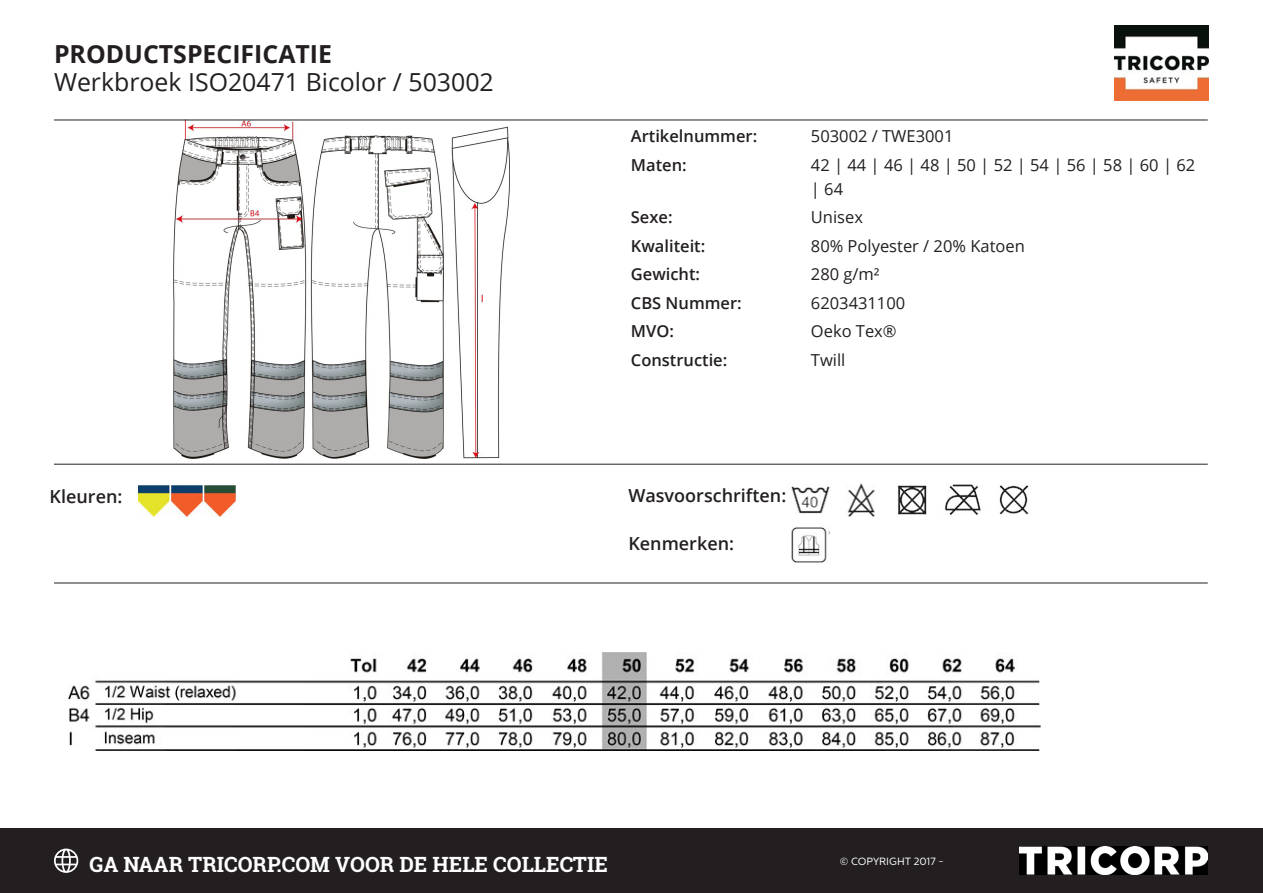
<style>
.page{position:relative;width:1263px;height:893px;background:#fff}
.page>*{position:absolute;margin:0;border:0;box-sizing:border-box;transform-origin:0 0}
.t1{font:24.9px "Open Sans";color:#231f20}
.t2{font:700 24.9px "Open Sans";color:#231f20}
.t3{font:700 21px "Roboto Slab";color:#fff}
.t4{font:600 18px "Open Sans";color:#231f20}
.Kenmerk{font:16.5px/24px "Open Sans";color:#231f20}
.Kenmerk-2{font:600 16.5px "Open Sans";color:#231f20}
.t5{font:10.5px "Centrale Sans";color:#fff}
</style>
<div class="page">
<img style="left:1114px;top:26px;width:95px;height:74px">
<img style="left:174px;top:121px;width:335px;height:338px">
<img style="left:896px;top:485px;width:31px;height:30px">
<img style="left:787px;top:486px;width:43px;height:28px">
<img style="left:847px;top:484px;width:28px;height:33px">
<img style="left:997px;top:485px;width:32px;height:30px">
<img style="left:944px;top:484px;width:37px;height:31px">
<img style="left:791px;top:527px;width:39px;height:36px">
<img style="left:138px;top:486px;width:31px;height:31px">
<img style="left:171px;top:486px;width:31px;height:31px">
<img style="left:204px;top:486px;width:31px;height:31px">
<hr style="left:54px;top:120px;width:1154px;height:1px;background:#231f20">
<hr style="left:54px;top:464px;width:1154px;height:1px;background:#231f20">
<div style="left:0;top:828px;width:1263px;height:65px;background:#231f20"></div>
<svg style="left:54px;top:849px;width:24px;height:24px"></svg>
<img style="left:1020px;top:847px;width:188px;height:28px">
<hr style="left:54px;top:583px;width:1154px;height:1px;background:#231f20">
<img style="left:68px;top:652px;width:972px;height:98px">
<p class="t2" style="left:54px;top:36px;width:280px">PRODUCTSPECIFICATIE</p>
<p class="t1" style="left:54px;top:65px;width:441px">Werkbroek ISO20471 Bicolor / 503002</p>
<p class="t4" style="left:50px;top:484px;width:74px">Kleuren:</p>
<p class="Kenmerk-2" style="left:631px;top:125px;width:128px">Artikelnummer:</p>
<p class="Kenmerk" style="left:811px;top:124px;width:144px">503002 / TWE3001</p>
<p class="Kenmerk-2" style="left:631px;top:154px;width:57px">Maten:</p>
<p class="Kenmerk" style="left:811px;top:152px;width:386px">42 | 44 | 46 | 48 | 50 | 52 | 54 | 56 | 58 | 60 | 62 | 64</p>
<p class="Kenmerk-2" style="left:631px;top:206px;width:43px">Sexe:</p>
<p class="Kenmerk" style="left:811px;top:205px;width:54px">Unisex</p>
<p class="Kenmerk-2" style="left:631px;top:235px;width:76px">Kwaliteit:</p>
<p class="Kenmerk" style="left:811px;top:233px;width:215px">80% Polyester / 20% Katoen</p>
<p class="Kenmerk-2" style="left:631px;top:263px;width:71px">Gewicht:</p>
<p class="Kenmerk" style="left:811px;top:262px;width:70px">280 g/m²</p>
<p class="Kenmerk-2" style="left:631px;top:292px;width:112px">CBS Nummer:</p>
<p class="Kenmerk" style="left:811px;top:290px;width:96px">6203431100</p>
<p class="Kenmerk-2" style="left:631px;top:320px;width:45px">MVO:</p>
<p class="Kenmerk" style="left:811px;top:319px;width:87px">Oeko Tex®</p>
<p class="Kenmerk-2" style="left:631px;top:349px;width:98px">Constructie:</p>
<p class="Kenmerk" style="left:811px;top:347px;width:36px">Twill</p>
<p class="t4" style="left:628px;top:483px;width:159px">Wasvoorschriften:</p>
<p class="t4" style="left:628px;top:531px;width:107px">Kenmerken:</p>
<p class="t3" style="left:90px;top:850px;width:520px">GA NAAR TRICORP.COM VOOR DE HELE COLLECTIE</p>
<p class="t5" style="left:840px;top:855px;width:106px">© COPYRIGHT 2017 -</p>
</div>
